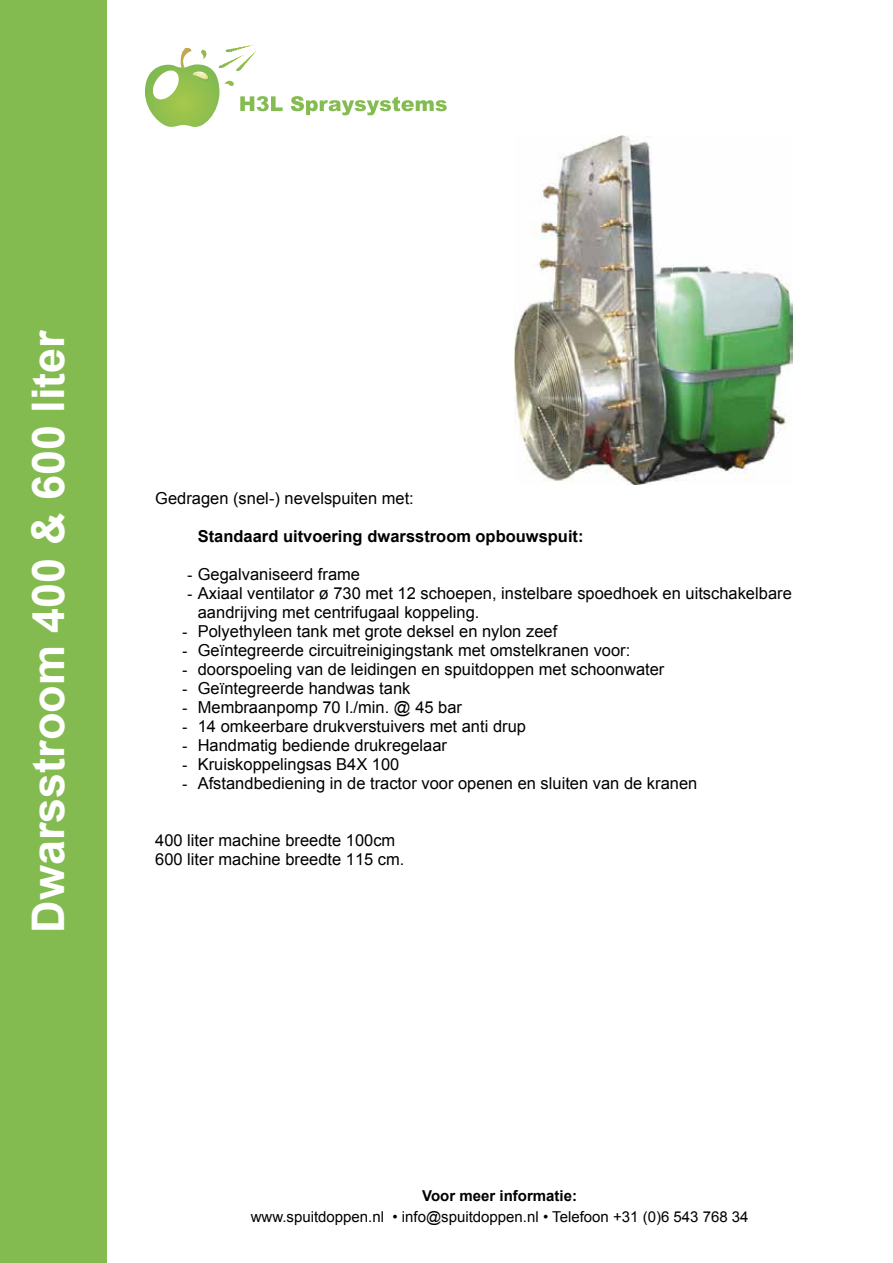
<style>
.page{position:relative;width:893px;height:1263px;background:#fff}
.page>*{position:absolute;margin:0;border:0;box-sizing:border-box;transform-origin:0 0}
.t1{font:700 45px "Arial";color:#fff}
.t2{font:16.5px/19px "Arial";color:#000}
.t3{font:700 16.5px "Arial";color:#000}
.t4{font:15px "Arial";color:#000}
.t5{font:700 15px "Arial";color:#000}
.s1{font-family:"Times New Roman"}
</style>
<div class="page">
<img style="left:514px;top:136px;width:278px;height:349px">
<div style="left:0;top:0;width:106px;height:1263px;background:#84bb51"></div>
<img style="left:145px;top:67px;width:74px;height:60px">
<svg style="left:224px;top:81px;width:10px;height:5px"></svg>
<svg style="left:151px;top:47px;width:58px;height:54px"></svg>
<svg style="left:217px;top:45px;width:39px;height:26px"></svg>
<svg style="left:240px;top:96px;width:207px;height:19px"></svg>
<h1 class="t1" style="left:19px;top:933px;width:605px;rotate:-90deg">Dwarsstroom 400 &amp; 600 liter</h1>
<p class="t2" style="left:155px;top:489px;width:260px">Gedragen (snel-) nevelspuiten met:</p>
<p class="t3" style="left:198px;top:526px;width:387px">Standaard uitvoering dwarsstroom opbouwspuit:</p>
<p class="t2" style="left:187px;top:565px;width:174px"><span class="s1">-</span> Gegalvaniseerd frame</p>
<p class="t2" style="left:198px;top:584px;width:595px;text-indent:-11px"><span class="s1">-</span> Axiaal ventilator ø 730 met 12 schoepen, instelbare spoedhoek en uitschakelbare aandrijving met centrifugaal koppeling.</p>
<p class="t2" style="left:182px;top:622px;width:376px"><span class="s1">-</span> Polyethyleen tank met grote deksel en nylon zeef</p>
<p class="t2" style="left:182px;top:641px;width:450px"><span class="s1">-</span> Geïntegreerde circuitreinigingstank met omstelkranen voor:</p>
<p class="t2" style="left:182px;top:660px;width:484px"><span class="s1">-</span> doorspoeling van de leidingen en spuitdoppen met schoonwater</p>
<p class="t2" style="left:182px;top:679px;width:230px"><span class="s1">-</span> Geïntegreerde handwas tank</p>
<p class="t2" style="left:182px;top:698px;width:281px"><span class="s1">-</span> Membraanpomp 70 l./min. @ 45 bar</p>
<p class="t2" style="left:182px;top:717px;width:345px"><span class="s1">-</span> 14 omkeerbare drukverstuivers met anti drup</p>
<p class="t2" style="left:182px;top:736px;width:266px"><span class="s1">-</span> Handmatig bediende drukregelaar</p>
<p class="t2" style="left:182px;top:755px;width:219px"><span class="s1">-</span> Kruiskoppelingsas B4X 100</p>
<p class="t2" style="left:182px;top:774px;width:517px"><span class="s1">-</span> Afstandbediening in de tractor voor openen en sluiten van de kranen</p>
<p class="t2" style="left:155px;top:831px;width:251px">400 liter machine breedte 100cm<br>600 liter machine breedte 115 cm.</p>
<p class="t5" style="left:422px;top:1185px;width:156px">Voor meer informatie:</p>
<p class="t4" style="left:251px;top:1206px;width:499px">www.spuitdoppen.nl • info@spuitdoppen.nl • Telefoon +31 (0)6 543 768 34</p>
</div>
